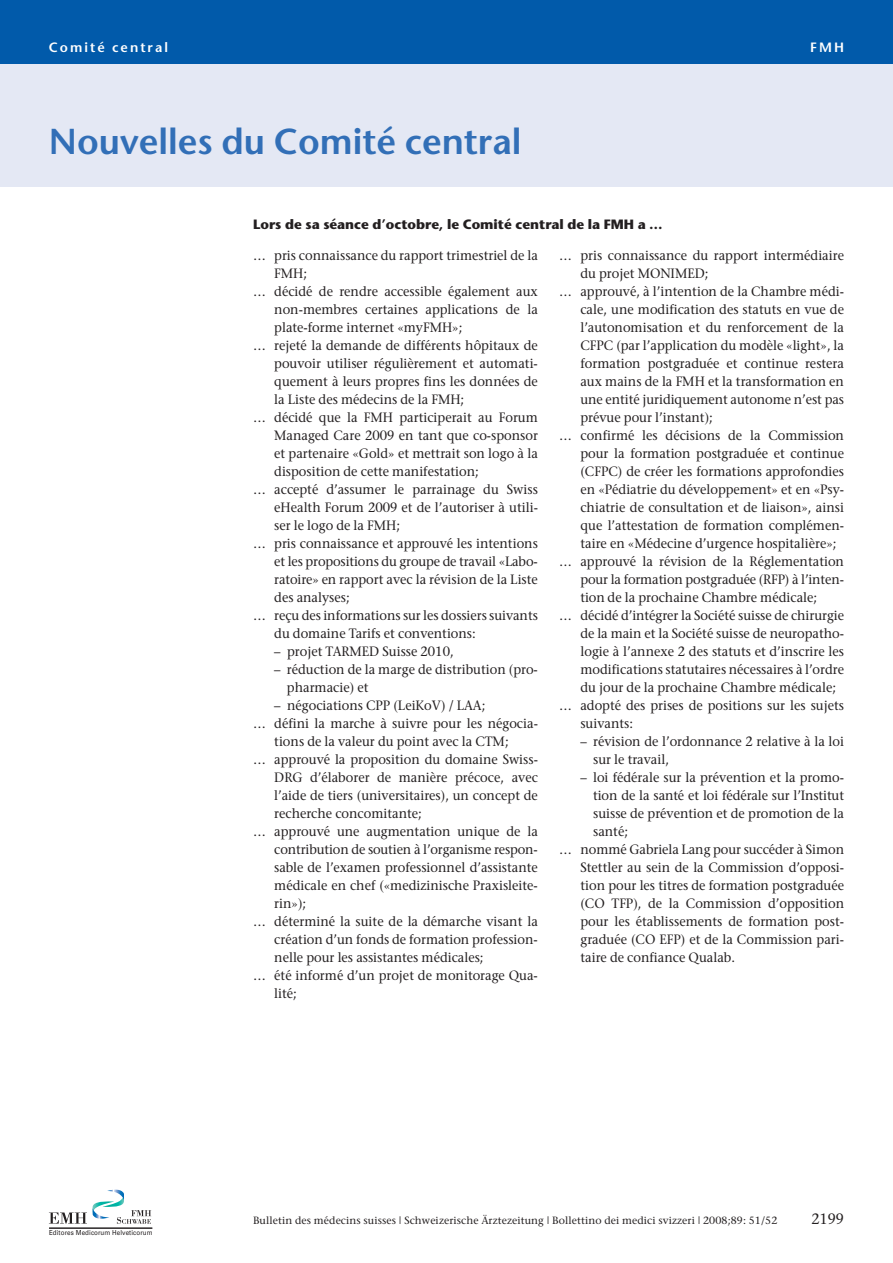
<style>
.page{position:relative;width:893px;height:1263px;background:#fff}
.page>*{position:absolute;margin:0;border:0;box-sizing:border-box;transform-origin:0 0}
.t1{font:600 36px "Stone Sans";color:#326fb7}
.t2{font:15px "Stone Serif";color:#231f20;scale:.95 1}
.t3{font:13.5px/18px "Stone Serif";color:#231f20;scale:.95 1}
.t4{font:700 13.5px "Stone Sans";color:#231f20}
.t5{font:600 13.5px "Stone Sans";letter-spacing:.15em;color:#fff}
.t6{font:10.5px "Stone Serif";letter-spacing:.01em;color:#231f20}
.t7{font:6.9px "Univers";letter-spacing:.015em;color:#231f20;scale:.9 1}
</style>
<div class="page">
<div style="left:0;top:60px;width:893px;height:127px;background:#e4e8f4"></div>
<div style="left:0;top:0;width:893px;height:64px;background:#015aaa"></div>
<svg style="left:49px;top:1189px;width:102px;height:35px"></svg>
<hr style="left:49px;top:1228px;width:103px;height:1px;background:#231f20">
<p class="t5" style="left:49px;top:42px;width:121px">Comité central</p>
<p class="t5" style="left:810px;top:42px;width:35px">FMH</p>
<h1 class="t1" style="left:49px;top:127px;width:474px">Nouvelles du Comité central</h1>
<p class="t4" style="left:253px;top:219px;width:411px">Lors de sa séance d’octobre, le Comité central de la FMH a …</p>
<p class="t3" style="left:559px;top:247px;width:301px">… pris connaissance du rapport intermédiaire</p>
<p class="t3" style="left:580px;top:265px;width:136px">du projet MONIMED;</p>
<p class="t3" style="left:559px;top:283px;width:301px">… approuvé, à l’intention de la Chambre médi-</p>
<p class="t3" style="left:580px;top:301px;width:279px">cale, une modification des statuts en vue de</p>
<p class="t3" style="left:580px;top:319px;width:279px">l’autonomisation et du renforcement de la</p>
<p class="t3" style="left:580px;top:337px;width:279px">CFPC (par l’application du modèle «light», la</p>
<p class="t3" style="left:580px;top:355px;width:279px">formation postgraduée et continue restera</p>
<p class="t3" style="left:580px;top:373px;width:279px">aux mains de la FMH et la transformation en</p>
<p class="t3" style="left:580px;top:391px;width:279px">une entité juridiquement autonome n’est pas</p>
<p class="t3" style="left:580px;top:409px;width:141px">prévue pour l’instant);</p>
<p class="t3" style="left:559px;top:427px;width:301px">… confirmé les décisions de la Commission</p>
<p class="t3" style="left:580px;top:445px;width:279px">pour la formation postgraduée et continue</p>
<p class="t3" style="left:580px;top:463px;width:279px">(CFPC) de créer les formations approfondies</p>
<p class="t3" style="left:580px;top:481px;width:279px">en «Pédiatrie du développement» et en «Psy-</p>
<p class="t3" style="left:580px;top:499px;width:279px">chiatrie de consultation et de liaison», ainsi</p>
<p class="t3" style="left:580px;top:517px;width:279px">que l’attestation de formation complémen-</p>
<p class="t3" style="left:580px;top:535px;width:271px">taire en «Médecine d’urgence hospitalière»;</p>
<p class="t3" style="left:559px;top:553px;width:301px">… approuvé la révision de la Réglementation</p>
<p class="t3" style="left:580px;top:571px;width:279px">pour la formation postgraduée (RFP) à l’inten-</p>
<p class="t3" style="left:580px;top:589px;width:251px">tion de la prochaine Chambre médicale;</p>
<p class="t3" style="left:559px;top:607px;width:301px">… décidé d’intégrer la Société suisse de chirurgie</p>
<p class="t3" style="left:580px;top:625px;width:279px">de la main et la Société suisse de neuropatho-</p>
<p class="t3" style="left:580px;top:643px;width:279px">logie à l’annexe 2 des statuts et d’inscrire les</p>
<p class="t3" style="left:580px;top:661px;width:279px">modifications statutaires nécessaires à l’ordre</p>
<p class="t3" style="left:580px;top:679px;width:271px">du jour de la prochaine Chambre médicale;</p>
<p class="t3" style="left:559px;top:697px;width:301px">… adopté des prises de positions sur les sujets</p>
<p class="t3" style="left:580px;top:715px;width:57px">suivants:</p>
<p class="t3" style="left:593px;top:733px;width:266px;text-indent:-13px">– révision de l’ordonnance 2 relative à la loi sur le travail,</p>
<p class="t3" style="left:580px;top:769px;width:279px">– loi fédérale sur la prévention et la promo-</p>
<p class="t3" style="left:593px;top:787px;width:266px">tion de la santé et loi fédérale sur l’Institut</p>
<p class="t3" style="left:593px;top:805px;width:266px">suisse de prévention et de promotion de la</p>
<p class="t3" style="left:593px;top:823px;width:38px">santé;</p>
<p class="t3" style="left:559px;top:841px;width:301px">… nommé Gabriela Lang pour succéder à Simon</p>
<p class="t3" style="left:580px;top:859px;width:279px">Stettler au sein de la Commission d’opposi-</p>
<p class="t3" style="left:580px;top:877px;width:279px">tion pour les titres de formation postgraduée</p>
<p class="t3" style="left:580px;top:895px;width:279px">(CO TFP), de la Commission d’opposition</p>
<p class="t3" style="left:580px;top:913px;width:279px">pour les établissements de formation post-</p>
<p class="t3" style="left:580px;top:931px;width:279px">graduée (CO EFP) et de la Commission pari-</p>
<p class="t3" style="left:580px;top:949px;width:164px">taire de confiance Qualab.</p>
<p class="t3" style="left:253px;top:247px;width:301px">… pris connaissance du rapport trimestriel de la</p>
<p class="t3" style="left:274px;top:265px;width:36px">FMH;</p>
<p class="t3" style="left:253px;top:283px;width:301px">… décidé de rendre accessible également aux</p>
<p class="t3" style="left:274px;top:301px;width:279px">non- membres certaines applications de la</p>
<p class="t3" style="left:274px;top:319px;width:199px">plate-forme internet «myFMH»;</p>
<p class="t3" style="left:253px;top:337px;width:301px">… rejeté la demande de différents hôpitaux de</p>
<p class="t3" style="left:274px;top:355px;width:279px">pouvoir utiliser régulièrement et automati-</p>
<p class="t3" style="left:274px;top:373px;width:279px">quement à leurs propres fins les données de</p>
<p class="t3" style="left:274px;top:391px;width:201px">la Liste des médecins de la FMH;</p>
<p class="t3" style="left:253px;top:409px;width:301px">… décidé que la FMH participerait au Forum</p>
<p class="t3" style="left:274px;top:427px;width:279px">Managed Care 2009 en tant que co-sponsor</p>
<p class="t3" style="left:274px;top:445px;width:279px">et partenaire «Gold» et mettrait son logo à la</p>
<p class="t3" style="left:274px;top:463px;width:217px">disposition de cette manifestation;</p>
<p class="t3" style="left:253px;top:481px;width:301px">… accepté d’assumer le parrainage du Swiss</p>
<p class="t3" style="left:274px;top:499px;width:279px">eHealth Forum 2009 et de l’autoriser à utili-</p>
<p class="t3" style="left:274px;top:517px;width:134px">ser le logo de la FMH;</p>
<p class="t3" style="left:253px;top:535px;width:301px">… pris connaissance et approuvé les intentions</p>
<p class="t3" style="left:274px;top:553px;width:279px">et les propositions du groupe de travail «Labo-</p>
<p class="t3" style="left:274px;top:571px;width:279px">ratoire» en rapport avec la révision de la Liste</p>
<p class="t3" style="left:274px;top:589px;width:81px">des analyses;</p>
<p class="t3" style="left:253px;top:607px;width:301px">… reçu des informations sur les dossiers suivants</p>
<p class="t3" style="left:274px;top:625px;width:214px">du domaine Tarifs et conventions:</p>
<p class="t3" style="left:274px;top:643px;width:190px">– projet TARMED Suisse 2010,</p>
<p class="t3" style="left:287px;top:661px;width:266px;text-indent:-13px">– réduction de la marge de distribution (pro&shy;pharmacie) et</p>
<p class="t3" style="left:274px;top:697px;width:224px">– négociations CPP (LeiKoV) / LAA;</p>
<p class="t3" style="left:253px;top:715px;width:301px">… défini la marche à suivre pour les négocia-</p>
<p class="t3" style="left:274px;top:733px;width:248px">tions de la valeur du point avec la CTM;</p>
<p class="t3" style="left:253px;top:751px;width:301px">… approuvé la proposition du domaine Swiss -</p>
<p class="t3" style="left:274px;top:769px;width:279px">DRG d’élaborer de manière précoce, avec</p>
<p class="t3" style="left:274px;top:787px;width:279px">l’aide de tiers (universitaires), un concept de</p>
<p class="t3" style="left:274px;top:805px;width:157px">recherche concomitante;</p>
<p class="t3" style="left:253px;top:823px;width:301px">… approuvé une augmentation unique de la</p>
<p class="t3" style="left:274px;top:841px;width:279px">contribution de soutien à l’organisme respon-</p>
<p class="t3" style="left:274px;top:859px;width:279px">sable de l’examen professionnel d’assistante</p>
<p class="t3" style="left:274px;top:877px;width:279px">médicale en chef («medizinische Praxisleite-</p>
<p class="t3" style="left:274px;top:895px;width:35px">rin»);</p>
<p class="t3" style="left:253px;top:913px;width:301px">… déterminé la suite de la démarche visant la</p>
<p class="t3" style="left:274px;top:931px;width:279px">création d’un fonds de formation profession-</p>
<p class="t3" style="left:274px;top:949px;width:222px">nelle pour les assistantes médicales;</p>
<p class="t3" style="left:253px;top:967px;width:301px">… été informé d’un projet de monitorage Qua-</p>
<p class="t3" style="left:274px;top:985px;width:25px">lité;</p>
<p class="t7" style="left:49px;top:1229px;width:117px">Editores Medicorum Helveticorum</p>
<p class="t6" style="left:253px;top:1216px;width:526px">Bulletin des médecins suisses | Schweizerische Ärztezeitung | Bollettino dei medici svizzeri | 2008;89: 51/52</p>
<p class="t2" style="left:811px;top:1213px;width:36px">2199</p>
</div>
